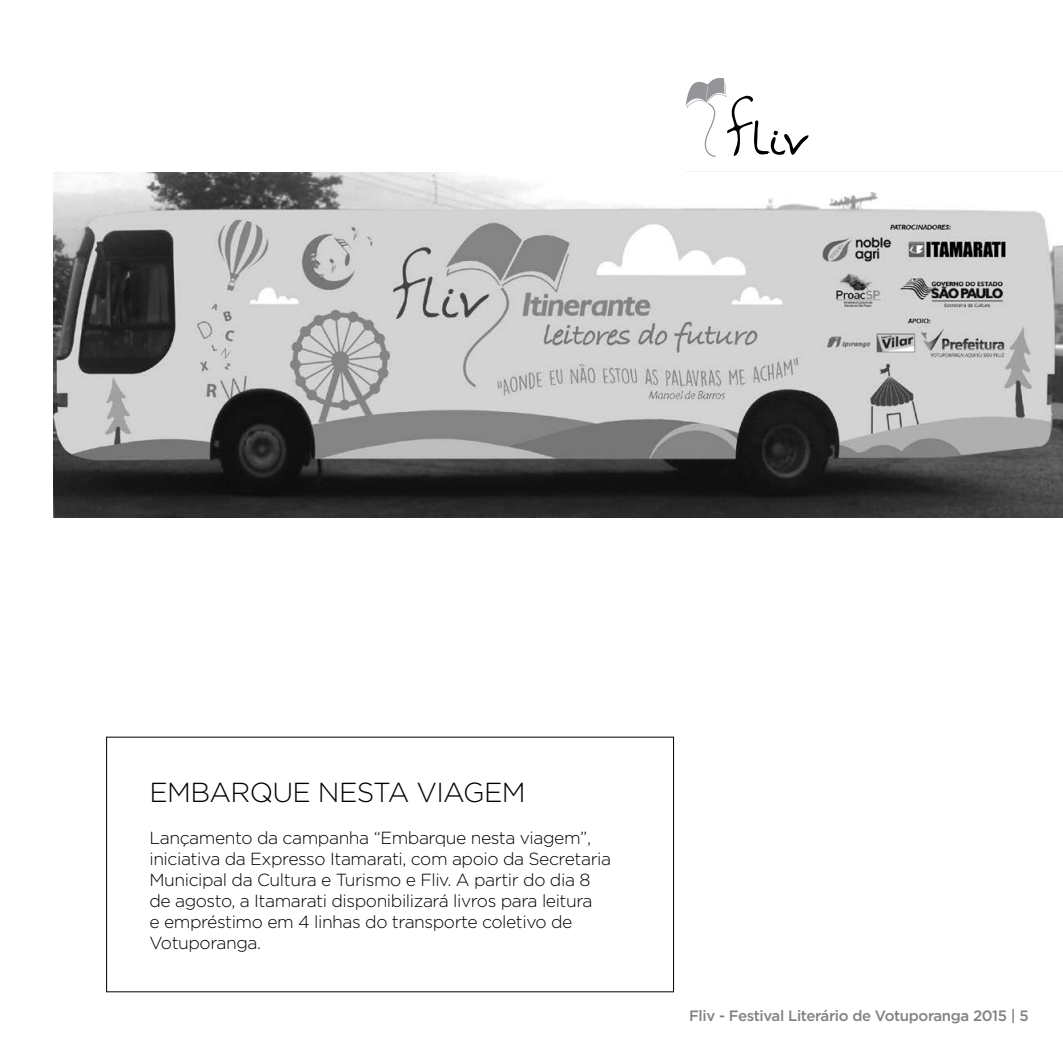
<style>
.page{position:relative;width:1063px;height:1063px;background:#fff}
.page>*{position:absolute;margin:0;border:0;box-sizing:border-box;transform-origin:0 0}
.t1{font:300 27.5px "Gotham";letter-spacing:-.025em;color:#000}
.t2{font:300 17.5px/21px "Gotham";letter-spacing:-.025em;color:#000}
.t3{font:500 15px "Gotham";letter-spacing:-.025em;color:#808285}
</style>
<div class="page">
<svg style="left:686px;top:78px;width:122px;height:79px"></svg>
<hr style="left:686px;top:172px;width:377px;height:1px;background:#a7a9ac">
<div style="left:106px;top:737px;width:568px;height:255px;border:1px solid #000"></div>
<img style="left:54px;top:173px;width:1009px;height:344px">
<h1 class="t1" style="left:149px;top:775px;width:378px">EMBARQUE NESTA VIAGEM</h1>
<p class="t2" style="left:149px;top:827px;width:463px">Lançamento da campanha “Embarque nesta viagem”, iniciativa da Expresso Itamarati, com apoio da Secretaria Municipal da Cultura e Turismo e Fliv. A partir do dia 8 de agosto, a Itamarati disponibilizará livros para leitura<br>e empréstimo em 4 linhas do transporte coletivo de Votuporanga.</p>
<p class="t3" style="left:689px;top:1006px;width:341px">Fliv - Festival Literário de Votuporanga 2015 | 5</p>
</div>
